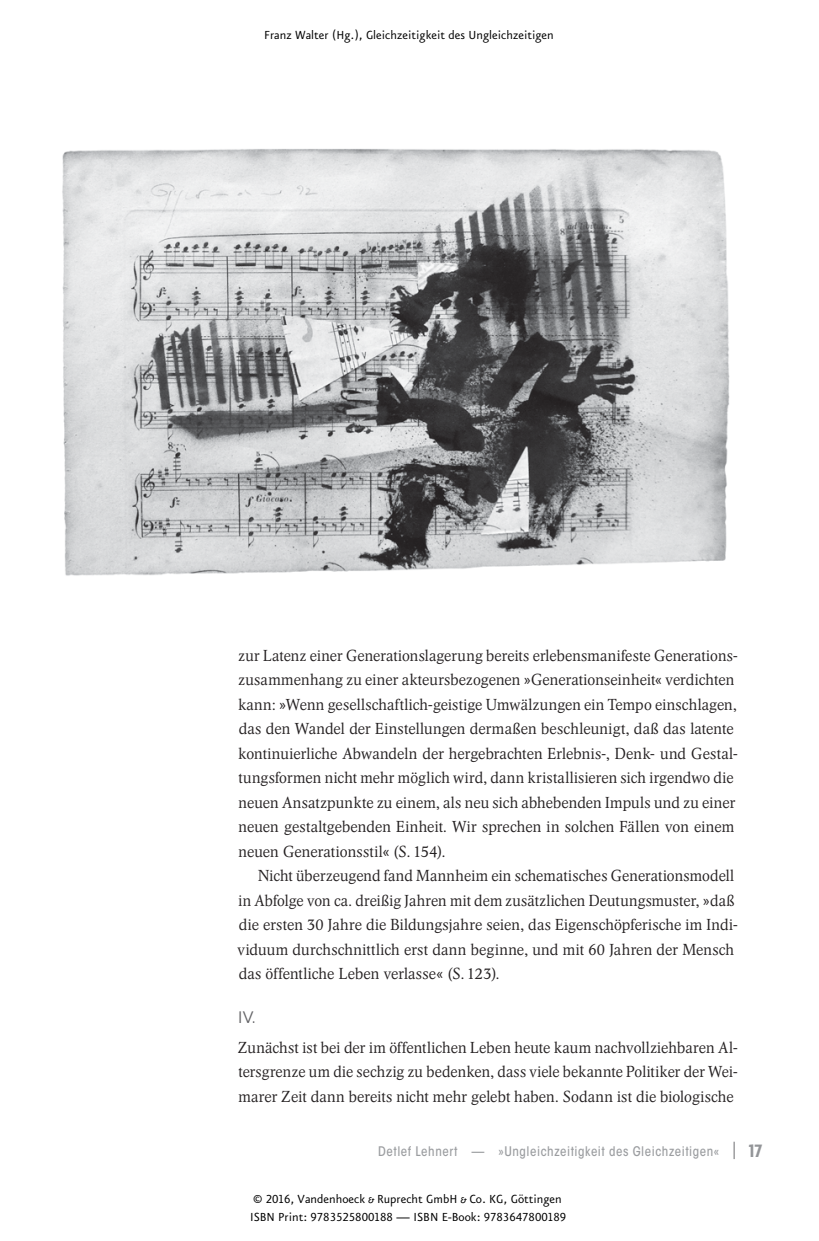
<style>
.page{position:relative;width:819px;height:1241px;background:#fff}
.page>*{position:absolute;margin:0;border:0;box-sizing:border-box;transform-origin:0 0}
.t1{font:700 condensed 19.43px "Agenda";color:#939598}
.t2{font:300 15.75px/24.5px "Arena New BQ";letter-spacing:.01em;color:#231f20}
.t3{font:15.75px "ITC Avant Garde Std";color:#636366}
.t4{font:14px "VR Eureka Sans";color:#000}
.t5{font:500 condensed 13.12px "ITC Avant Garde Std";letter-spacing:.04em;color:#9b9da0}
</style>
<div class="page">
<svg style="left:733px;top:1141px;width:1px;height:17px"></svg>
<img style="left:62px;top:149px;width:668px;height:427px">
<p class="t4" style="left:264px;top:28px;width:291px">Franz Walter (Hg.), Gleichzeitigkeit des Ungleichzeitigen</p>
<p class="t2" style="left:238px;top:643px;width:501px">zur Latenz einer Generationslagerung bereits erlebensmanifeste Generations&shy;zusammenhang zu einer akteursbezogenen »Generationseinheit« verdichten kann: »Wenn gesellschaftlich-geistige Umwälzungen ein Tempo einschlagen, das den Wandel der Einstellungen dermaßen beschleunigt, daß das latente kontinuierliche Abwandeln der hergebrachten Erlebnis-, Denk- und Gestal&shy;tungsformen nicht mehr möglich wird, dann kristallisieren sich irgendwo die neuen Ansatzpunkte zu einem, als neu sich abhebenden Impuls und zu einer neuen gestaltgebenden Einheit. Wir sprechen in solchen Fällen von einem neuen Generationsstil« (S. 154).</p>
<p class="t2" style="left:237px;top:863px;width:502px;text-indent:20px">Nicht überzeugend fand Mannheim ein schematisches Generationsmodell in Abfolge von ca. dreißig Jahren mit dem zusätzlichen Deutungsmuster, »daß die ersten 30 Jahre die Bildungsjahre seien, das Eigenschöpferische im Indi&shy;viduum durchschnittlich erst dann beginne, und mit 60 Jahren der Mensch das öffentliche Leben verlasse« (S. 123).</p>
<p class="t3" style="left:238px;top:1007px;width:19px">IV.</p>
<p class="t2" style="left:238px;top:1035px;width:501px;text-align:justify">Zunächst ist bei der im öffentlichen Leben heute kaum nachvollziehbaren Al&shy;tersgrenze um die sechzig zu bedenken, dass viele bekannte Politiker der Wei&shy;marer Zeit dann bereits nicht mehr gelebt haben. Sodann ist die biologische</p>
<p class="t5" style="left:378px;top:1143px;width:342px">Detlef Lehnert — »Ungleichzeitigkeit des Gleichzeitigen«</p>
<p class="t1" style="left:748px;top:1138px;width:15px">17</p>
<p class="t4" style="left:254px;top:1192px;width:310px">© 2016, Vandenhoeck &amp; Ruprecht GmbH &amp; Co. KG, Göttingen</p>
<p class="t4" style="left:250px;top:1209px;width:317px">ISBN Print: 9783525800188 — ISBN E-Book: 9783647800189</p>
</div>
